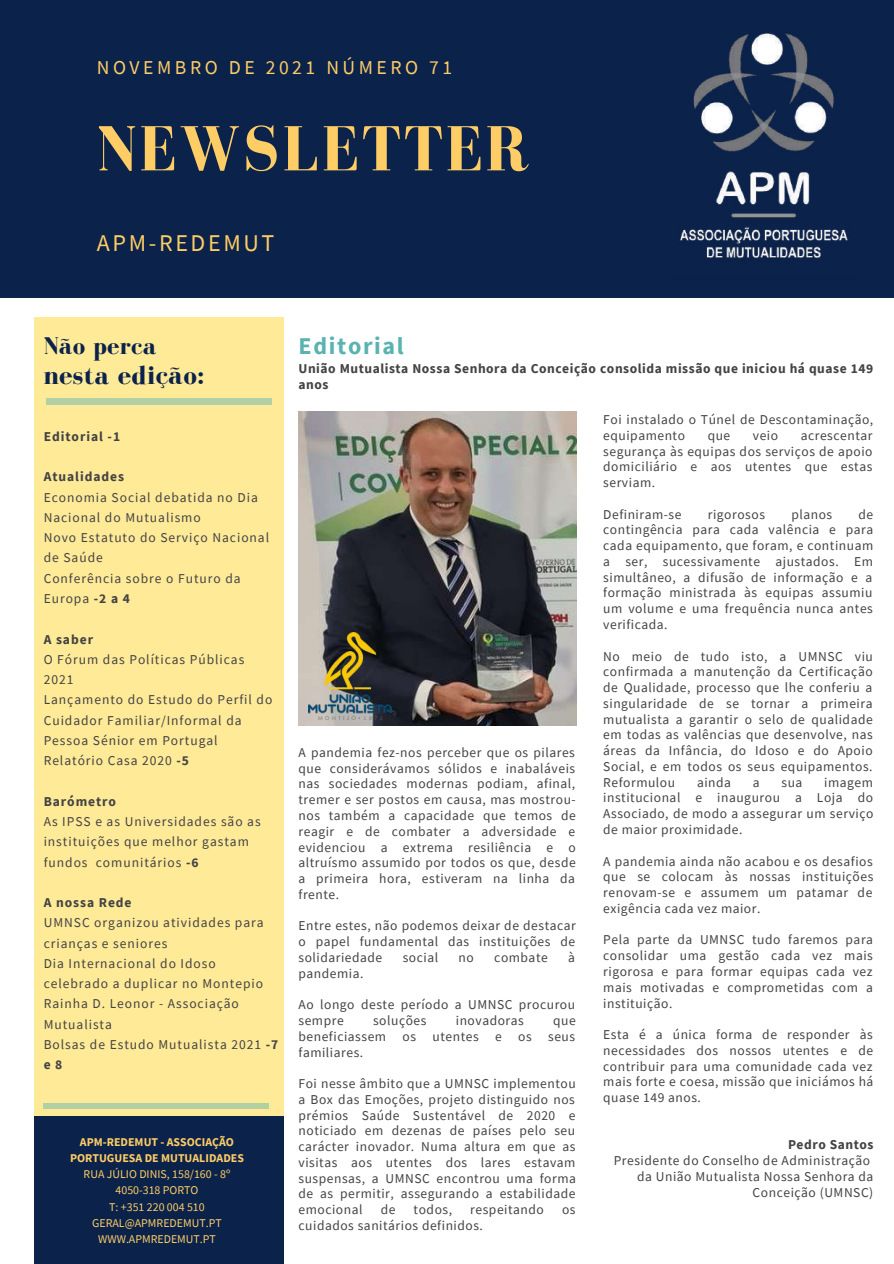
<style>
.page{position:relative;width:894px;height:1264px;background:#fff}
.page>*{position:absolute;margin:0;border:0;box-sizing:border-box;transform-origin:0 0}
.t1{font:700 65.4px "Bodoni FLF";letter-spacing:.04em;color:#fecd65}
.t2{font:700 27px "Bodoni FLF";letter-spacing:.02em;color:#0b224b}
.t3{font:700 24.75px "Bodoni FLF";letter-spacing:.02em;color:#0b224b}
.t4{font:24px "Source Sans Pro";letter-spacing:.11em;color:#fecd65}
.t5{font:700 24px "Source Sans Pro";letter-spacing:.07em;color:#5ab3b0}
.t6{font:19.65px "Source Sans Pro";letter-spacing:.18em;color:#fecd65}
.t7{font:13.5px/15.8px "Source Sans Pro";letter-spacing:.04em;color:#434343;text-align:justify}
.t8{font:13.5px/20.2px "Source Sans Pro";letter-spacing:.07em;color:#434343}
.t9{font:700 13.5px/16px "Source Sans Pro";letter-spacing:.04em;color:#434343}
.t10{font:700 13.5px "Source Sans Pro";letter-spacing:.07em;color:#434343}
.t11{font:11.85px/16.4px "Source Sans Pro";color:#fecd65;text-align:center}
.t12{font:700 11.85px/16.4px "Source Sans Pro";color:#fecd65;text-align:center}
.s1{font-weight:700}
</style>
<div class="page">
<div style="left:0;top:0;width:893px;height:297px;background:#0b224b"></div>
<div style="left:35px;top:317px;width:248px;height:946px;background:#ffea98"></div>
<div style="left:46px;top:398px;width:225px;height:6px;background:#b2d0a3"></div>
<div style="left:43px;top:1103px;width:225px;height:5px;background:#b2d0a3"></div>
<div style="left:35px;top:1116px;width:248px;height:147px;background:#0b224b"></div>
<img style="left:680px;top:33px;width:168px;height:226px">
<img style="left:298px;top:411px;width:278px;height:315px">
<img style="left:308px;top:632px;width:83px;height:87px">
<h3 class="t6" style="left:97px;top:55px;width:357px">NOVEMBRO DE 2021 NÚMERO 71</h3>
<h1 class="t1" style="left:97px;top:113px;width:434px">NEWSLETTER</h1>
<h3 class="t4" style="left:97px;top:228px;width:179px">APM-REDEMUT</h3>
<h3 class="t3" style="left:44px;top:332px;width:114px">Não perca</h3>
<h2 class="t2" style="left:44px;top:360px;width:162px">nesta edição:</h2>
<p class="t10" style="left:44px;top:427px;width:78px">Editorial -1</p>
<p class="t10" style="left:44px;top:468px;width:82px">Atualidades</p>
<p class="t8" style="left:44px;top:486px;width:227px">Economia Social debatida no Dia<br>Nacional do Mutualismo<br>Novo Estatuto do Serviço Nacional de Saúde<br>Conferência sobre o Futuro da<br>Europa <span class="s1">-2 a 4</span></p>
<p class="t9" style="left:44px;top:630px;width:51px">A saber</p>
<p class="t8" style="left:44px;top:649px;width:230px">O Fórum das Políticas Públicas<br>2021<br>Lançamento do Estudo do Perfil do<br>Cuidador Familiar/Informal da<br>Pessoa Sénior em Portugal<br>Relatório Casa 2020 <span class="s1">-5</span></p>
<p class="t10" style="left:44px;top:792px;width:74px">Barómetro</p>
<p class="t8" style="left:44px;top:811px;width:218px">As IPSS e as Universidades são as instituições que melhor gastam fundos comunitários <span class="s1">-6</span></p>
<p class="t10" style="left:44px;top:893px;width:89px">A nossa Rede</p>
<p class="t8" style="left:44px;top:912px;width:236px">UMNSC organizou atividades para crianças e seniores<br>Dia Internacional do Idoso celebrado a duplicar no Montepio<br>Rainha D. Leonor - Associação<br>Mutualista<br>Bolsas de Estudo Mutualista 2021 <span class="s1">-7 e 8</span></p>
<p class="t12" style="left:70px;top:1133px;width:175px">APM-REDEMUT - ASSOCIAÇÃO<br>PORTUGUESA DE MUTUALIDADES</p>
<p class="t11" style="left:84px;top:1165px;width:148px">RUA JÚLIO DINIS, 158/160 - 8º<br>4050-318 PORTO<br>T: +351 220 004 510<br>GERAL@APMREDEMUT.PT<br>WWW.APMREDEMUT.PT</p>
<h3 class="t5" style="left:298px;top:331px;width:107px">Editorial</h3>
<p class="t9" style="left:298px;top:360px;width:576px">União Mutualista Nossa Senhora da Conceição consolida missão que iniciou há quase 149 anos</p>
<p class="t7" style="left:298px;top:744px;width:279px">A pandemia fez-nos perceber que os pilares que considerávamos sólidos e inabaláveis nas sociedades modernas podiam, afinal, tremer e ser postos em causa, mas mostrou&shy;nos também a capacidade que temos de reagir e de combater a adversidade e evidenciou a extrema resiliência e o altruísmo assumido por todos os que, desde a primeira hora, estiveram na linha da frente.</p>
<p class="t7" style="left:298px;top:917px;width:279px">Entre estes, não podemos deixar de destacar o papel fundamental das instituições de solidariedade</p>
<p class="t7" style="left:402px;top:949px;width:37px">social</p>
<p class="t7" style="left:458px;top:949px;width:17px">no</p>
<p class="t7" style="left:494px;top:949px;width:55px">combate</p>
<p class="t7" style="left:568px;top:949px;width:8px">à</p>
<p class="t7" style="left:298px;top:965px;width:66px">pandemia.</p>
<p class="t7" style="left:298px;top:996px;width:278px">Ao longo deste período a UMNSC procurou sempre</p>
<p class="t7" style="left:373px;top:1012px;width:55px">soluções</p>
<p class="t7" style="left:455px;top:1012px;width:70px">inovadoras</p>
<p class="t7" style="left:298px;top:1012px;width:279px;text-indent:254px">que beneficiassem os utentes e os seus familiares.</p>
<p class="t7" style="left:298px;top:1075px;width:279px">Foi nesse âmbito que a UMNSC implementou a Box das Emoções, projeto distinguido nos prémios Saúde Sustentável de 2020 e noticiado em dezenas de países pelo seu carácter inovador. Numa altura em que as visitas aos utentes dos lares estavam suspensas, a UMNSC encontrou uma forma de as permitir, assegurando a estabilidade emocional</p>
<p class="t7" style="left:380px;top:1201px;width:16px">de</p>
<p class="t7" style="left:413px;top:1201px;width:40px">todos,</p>
<p class="t7" style="left:470px;top:1201px;width:75px">respeitando</p>
<p class="t7" style="left:562px;top:1201px;width:15px">os</p>
<p class="t7" style="left:298px;top:1217px;width:186px">cuidados sanitários definidos.</p>
<p class="t7" style="left:603px;top:411px;width:271px">Foi instalado o Túnel de Descontaminação, equipamento</p>
<p class="t7" style="left:707px;top:427px;width:24px">que</p>
<p class="t7" style="left:752px;top:427px;width:27px">veio</p>
<p class="t7" style="left:603px;top:427px;width:271px;text-indent:197px">acrescentar segurança às equipas dos serviços de apoio domiciliário e aos utentes que estas serviam.</p>
<p class="t7" style="left:603px;top:506px;width:80px">Definiram-se</p>
<p class="t7" style="left:707px;top:506px;width:59px">rigorosos</p>
<p class="t7" style="left:791px;top:506px;width:42px">planos</p>
<p class="t7" style="left:603px;top:506px;width:271px;text-indent:255px">de contingência para cada valência e para cada equipamento, que foram, e continuam a ser, sucessivamente ajustados. Em simultâneo, a difusão de informação e a formação ministrada às equipas assumiu um volume e uma frequência nunca antes verificada.</p>
<p class="t7" style="left:603px;top:648px;width:271px">No meio de tudo isto, a UMNSC viu confirmada a manutenção da Certificação de Qualidade, processo que lhe conferiu a singularidade de se tornar a primeira mutualista a garantir o selo de qualidade em todas as valências que desenvolve, nas áreas da Infância, do Idoso e do Apoio Social, e em todos os seus equipamentos.<br>Reformulou</p>
<p class="t7" style="left:696px;top:774px;width:35px">ainda</p>
<p class="t7" style="left:752px;top:774px;width:8px">a</p>
<p class="t7" style="left:781px;top:774px;width:22px">sua</p>
<p class="t7" style="left:603px;top:774px;width:271px;text-indent:221px">imagem institucional e inaugurou a Loja do Associado, de modo a assegurar um serviço de maior proximidade.</p>
<p class="t7" style="left:603px;top:852px;width:271px">A pandemia ainda não acabou e os desafios que se colocam às nossas instituições renovam-se e assumem um patamar de exigência cada vez maior.</p>
<p class="t7" style="left:603px;top:931px;width:271px">Pela parte da UMNSC tudo faremos para consolidar uma gestão cada vez mais rigorosa e para formar equipas cada vez mais motivadas e comprometidas com a instituição.</p>
<p class="t7" style="left:603px;top:1026px;width:271px">Esta é a única forma de responder às necessidades dos nossos utentes e de contribuir para uma comunidade cada vez mais forte e coesa, missão que iniciámos há quase 149 anos.</p>
<p class="t9" style="left:787px;top:1136px;width:87px">Pedro Santos</p>
<p class="t7" style="left:613px;top:1152px;width:261px;text-align:right">Presidente do Conselho de Administração da União Mutualista Nossa Senhora da<br>Conceição (UMNSC)</p>
</div>
